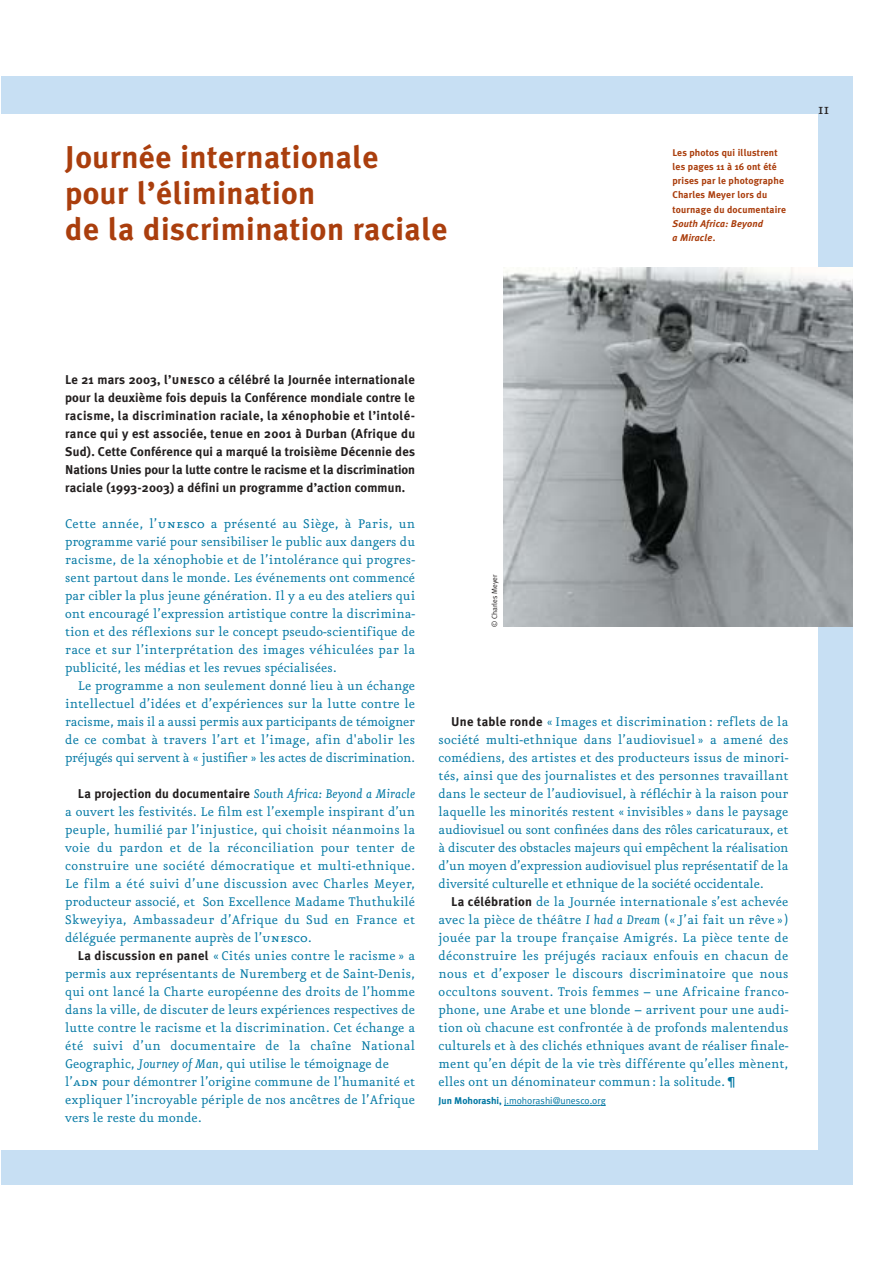
<style>
.page{position:relative;width:893px;height:1263px;background:#fff}
.page>*{position:absolute;margin:0;border:0;box-sizing:border-box;transform-origin:0 0}
.t1{font:700 31.5px/36px "Meta Plus";letter-spacing:.015em;color:#aa3e0d}
.t2{font:18px "Eureka";color:#231f1f}
.t3{font:15px/18px "Eureka";color:#0077a3;text-align:justify}
.t4{font:700 12.75px/18px "Meta Plus";letter-spacing:.01em;color:#231f1f;text-align:justify}
.t5{font:700 9.75px/14.2px "Meta Plus";letter-spacing:.015em;color:#aa3e0d}
.t6{font:9.75px "Meta Plus Normal";color:#0077a3}
.t7{font:italic 700 9.75px/14.2px "Meta Plus";letter-spacing:.015em;color:#aa3e0d}
.t8{font:7.5px "Meta Plus Normal";color:#231f1f}
.s1{font-style:normal}
.s2{font-family:"Meta Plus Bold Caps";font-weight:400}
.s3{font-family:"Eureka Small Caps"}
.s4{font-family:"Eureka";font-weight:400;font-style:italic;font-size:15px;color:#0077a3}
.s5{font-family:"Meta Plus";font-weight:700;font-size:12.75px;color:#231f1f}
.s6{font-style:italic}
.s7{font-family:"Meta Plus";font-weight:700;font-size:12.75px}
.s8{font-family:"Meta Plus";font-weight:700}
</style>
<div class="page">
<div style="left:1px;top:76px;width:851px;height:1109px;background:#c7dff3"></div>
<div style="left:1px;top:114px;width:817px;height:1035px;background:#fff"></div>
<hr style="left:504px;top:1105px;width:31px;height:1px;background:#0077a3">
<hr style="left:535px;top:1105px;width:54px;height:1px;background:#0077a3">
<svg style="left:589px;top:1105px;width:16px;height:1px"></svg>
<img style="left:503px;top:267px;width:349px;height:360px">
<h1 class="t1" style="left:65px;top:143px;width:384px">Journée internationale pour l’élimination<br>de la discrimination raciale</h1>
<p class="t5" style="left:672px;top:146px;width:115px">Les photos qui illustrent les pages 11 à 16 ont été prises par le photographe<br>Charles Meyer lors du tournage du documentaire</p>
<p class="t7" style="left:672px;top:217px;width:92px">South Africa: Beyond a Miracle<span class="s1">.</span></p>
<p class="t2" style="left:818px;top:101px;width:12px">11</p>
<p class="t4" style="left:65px;top:372px;width:351px">Le 21 mars 2003, l’<span class="s2">unesco</span> a célébré la Journée internationale pour la deuxième fois depuis la Conférence mondiale contre le racisme, la discrimination raciale, la xénophobie et l’intolé&shy;rance qui y est associée, tenue en 2001 à Durban (Afrique du Sud). Cette Conférence qui a marqué la troisième Décennie des Nations Unies pour la lutte contre le racisme et la discrimination raciale (1993-2003) a défini un programme d’action commun.</p>
<p class="t3" style="left:65px;top:515px;width:351px">Cette année, l’<span class="s3">unesco</span> a présenté au Siège, à Paris, un programme varié pour sensibiliser le public aux dangers du racisme, de la xénophobie et de l’intolérance qui progres&shy;sent partout dans le monde. Les événements ont commencé par cibler la plus jeune génération. Il y a eu des ateliers qui ont encouragé l’expression artistique contre la discrimina&shy;tion et des réflexions sur le concept pseudo-scientifique de race et sur l’interprétation des images véhiculées par la publicité, les médias et les revues spécialisées.</p>
<p class="t3" style="left:65px;top:677px;width:351px;text-indent:13px">Le programme a non seulement donné lieu à un échange intellectuel d’idées et d’expériences sur la lutte contre le racisme, mais il a aussi permis aux participants de témoigner de ce combat à travers l’art et l’image, afin d'abolir les préjugés qui servent à « justifier » les actes de discrimination.</p>
<p class="t4" style="left:78px;top:786px;width:338px">La projection du documentaire <span class="s4">South Africa: Beyond a Miracle</span></p>
<p class="t3" style="left:65px;top:803px;width:351px">a ouvert les festivités. Le film est l’exemple inspirant d’un peuple, humilié par l’injustice, qui choisit néanmoins la voie du pardon et de la réconciliation pour tenter de construire une société démocratique et multi-ethnique.<br>Le film a été suivi d’une discussion avec Charles Meyer, producteur associé, et Son Excellence Madame Thuthukilé Skweyiya, Ambassadeur d’Afrique du Sud en France et déléguée permanente auprès de l’<span class="s3">unesco</span>.</p>
<p class="t3" style="left:65px;top:947px;width:351px;text-align:left;text-indent:13px"><span class="s5">La discussion en panel</span> « Cités unies contre le racisme » a permis aux représentants de Nuremberg et de Saint-Denis, qui ont lancé la Charte européenne des droits de l’homme dans la ville, de discuter de leurs expériences respectives de lutte contre le racisme et la discrimination. Cet échange a été suivi d’un documentaire de la chaîne National Geographic, <span class="s6">Journey of Man</span>, qui utilise le témoignage de l’<span class="s3">adn</span> pour démontrer l’origine commune de l’humanité et expliquer l’incroyable périple de nos ancêtres de l’Afrique vers le reste du monde.</p>
<p class="t8" style="left:491px;top:627px;width:54px;rotate:-90deg">© Charles Meyer</p>
<p class="t3" style="left:438px;top:713px;width:351px;text-indent:13px"><span class="s5">Une table ronde</span> « Images et discrimination : reflets de la société multi-ethnique dans l’audiovisuel » a amené des comédiens, des artistes et des producteurs issus de minori&shy;tés, ainsi que des journalistes et des personnes travaillant dans le secteur de l’audiovisuel, à réfléchir à la raison pour laquelle les minorités restent « invisibles » dans le paysage audiovisuel ou sont confinées dans des rôles caricaturaux, et à discuter des obstacles majeurs qui empêchent la réalisation d’un moyen d’expression audiovisuel plus représentatif de la diversité culturelle et ethnique de la société occidentale.</p>
<p class="t3" style="left:438px;top:893px;width:351px;text-indent:13px"><span class="s5">La célébration</span> de la Journée internationale s’est achevée avec la pièce de théâtre <span class="s6">I had a Dream</span> (« J’ai fait un rêve ») jouée par la troupe française Amigrés. La pièce tente de déconstruire les préjugés raciaux enfouis en chacun de nous et d’exposer le discours discriminatoire que nous occultons souvent. Trois femmes – une Africaine franco&shy;phone, une Arabe et une blonde – arrivent pour une audi&shy;tion où chacune est confrontée à de profonds malentendus culturels et à des clichés ethniques avant de réaliser finale&shy;ment qu’en dépit de la vie très différente qu’elles mènent, elles ont un dénominateur commun : la solitude. <span class="s7">¶</span></p>
<p class="t6" style="left:438px;top:1097px;width:169px"><span class="s8">Jun Mohorashi,</span> j.mohorashi@unesco.org</p>
</div>
